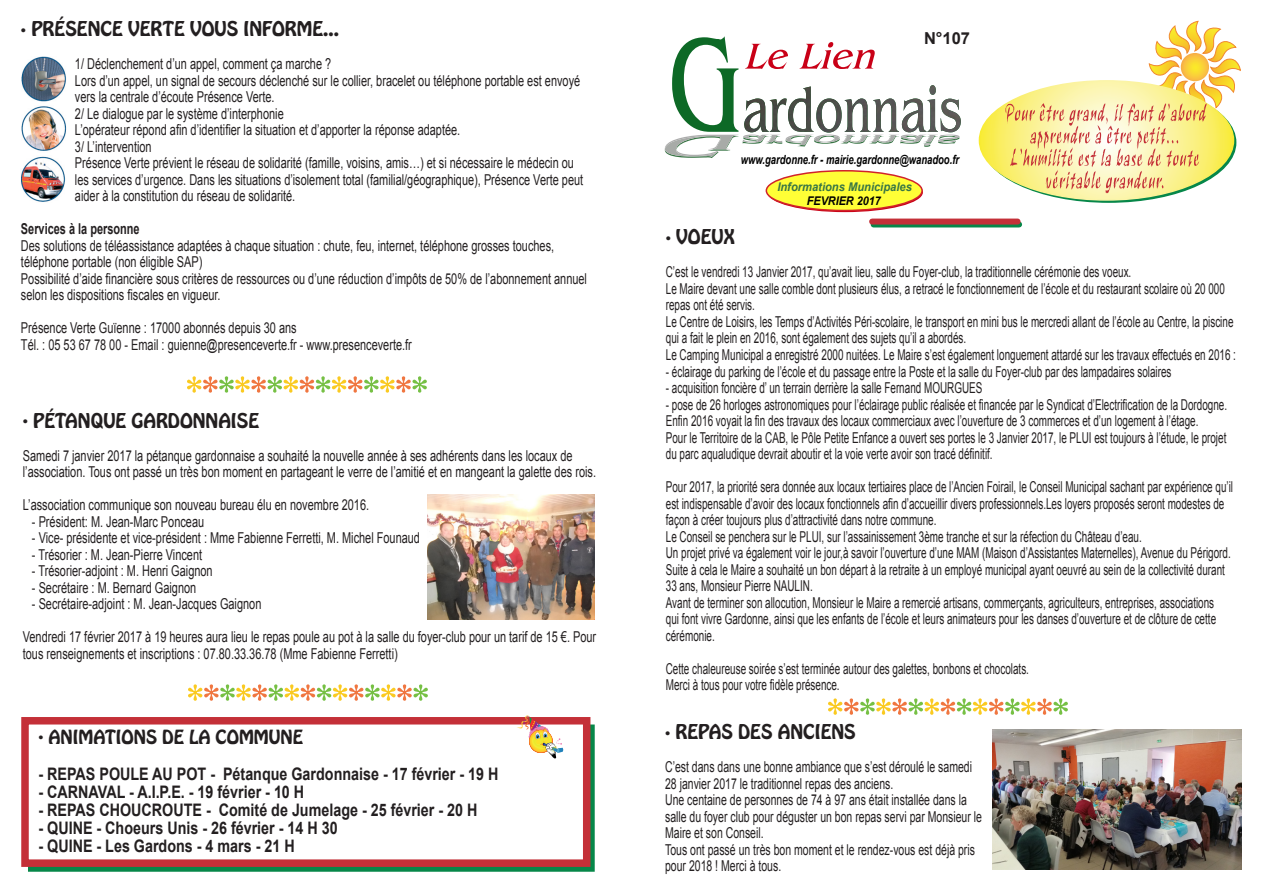
<style>
.page{position:relative;width:1263px;height:893px;background:#fff}
.page>*{position:absolute;margin:0;border:0;box-sizing:border-box;transform-origin:0 0}
.t1{font:18px "Hobo Std";color:#231f20}
.t2{font:700 17.25px "Arial";color:#231f20;scale:.83 1}
.t3{font:17.25px "Hobo Std";color:#231f20}
.t4{font:700 16.5px "Arial";color:#231f20}
.t5{font:15px/16.5px "Arial";color:#231f20;scale:.66 1}
.t6{font:15px/16.5px "Arial";color:#231f20;scale:.73 1}
.t7{font:15px/16.5px "Arial";color:#231f20;scale:.7 1}
.t8{font:700 15px "Arial";color:#231f20;scale:.73 1}
.t9{font:italic 700 12.6px "Arial";color:#000;scale:.75 1}
.t10{font:italic 700 12px "Arial";color:#387545;scale:.93 1}
.t11{font:italic 700 12px "Arial";color:#000;scale:.9 1}
</style>
<div class="page">
<svg style="left:828px;top:698px;width:240px;height:17px"></svg>
<svg style="left:187px;top:376px;width:240px;height:17px"></svg>
<svg style="left:188px;top:684px;width:240px;height:17px"></svg>
<div style="left:873px;top:221px;width:146px;height:6px;background:#068749"></div>
<div style="left:872px;top:219px;width:145px;height:6px;background:#c43038"></div>
<div style="left:28px;top:724px;width:567px;height:148px;border:8px solid #068749"></div>
<div style="left:21px;top:717px;width:569px;height:150px;background:#fff;border:8px solid #c43038"></div>
<svg style="left:517px;top:715px;width:46px;height:43px"></svg>
<img style="left:993px;top:730px;width:249px;height:140px">
<img style="left:428px;top:494px;width:166px;height:125px">
<img style="left:21px;top:57px;width:46px;height:94px">
<img style="left:21px;top:156px;width:44px;height:46px">
<svg style="left:979px;top:21px;width:261px;height:179px"></svg>
<svg style="left:664px;top:36px;width:297px;height:176px"></svg>
<p class="t1" style="left:21px;top:16px;width:319px">. PRÉSENCE VERTE VOUS INFORME...</p>
<p class="t6" style="left:75px;top:56px;width:352px">1/ Déclenchement d’un appel, comment ça marche ?</p>
<p class="t6" style="left:75px;top:72px;width:694px">Lors d’un appel, un signal de secours déclenché sur le collier, bracelet ou téléphone portable est envoyé vers la centrale d’écoute Présence Verte.</p>
<p class="t6" style="left:75px;top:105px;width:287px">2/ Le dialogue par le système d’interphonie</p>
<p class="t6" style="left:75px;top:122px;width:529px">L’opérateur répond afin d’identifier la situation et d’apporter la réponse adaptée.</p>
<p class="t6" style="left:75px;top:138px;width:107px">3/ L’intervention</p>
<p class="t6" style="left:75px;top:155px;width:698px">Présence Verte prévient le réseau de solidarité (famille, voisins, amis…) et si nécessaire le médecin ou les services d’urgence. Dans les situations d’isolement total (familial/géographique), Présence Verte peut aider à la constitution du réseau de solidarité.</p>
<p class="t8" style="left:21px;top:219px;width:164px">Services à la personne</p>
<p class="t6" style="left:21px;top:237px;width:732px">Des solutions de téléassistance adaptées à chaque situation : chute, feu, internet, téléphone grosses touches, téléphone portable (non éligible SAP)</p>
<p class="t6" style="left:21px;top:270px;width:777px">Possibilité d’aide financière sous critères de ressources ou d’une réduction d’impôts de 50% de l’abonnement annuel selon les dispositions fiscales en vigueur.</p>
<p class="t6" style="left:21px;top:320px;width:379px">Présence Verte Guïenne : 17000 abonnés depuis 30 ans</p>
<p class="t6" style="left:21px;top:336px;width:537px">Tél. : 05 53 67 78 00 - Email : guienne@presenceverte.fr - www.presenceverte.fr</p>
<p class="t1" style="left:23px;top:408px;width:238px">. PÉTANQUE GARDONNAISE</p>
<p class="t6" style="left:23px;top:448px;width:787px">Samedi 7 janvier 2017 la pétanque gardonnaise a souhaité la nouvelle année à ses adhérents dans les locaux de l’association. Tous ont passé un très bon moment en partageant le verre de l’amitié et en mangeant la galette des rois.</p>
<p class="t6" style="left:23px;top:497px;width:476px">L’association communique son nouveau bureau élu en novembre 2016.</p>
<p class="t6" style="left:32px;top:514px;width:237px">- Président: M. Jean-Marc Ponceau</p>
<p class="t6" style="left:32px;top:530px;width:533px">- Vice- présidente et vice-président : Mme Fabienne Ferretti, M. Michel Founaud</p>
<p class="t6" style="left:32px;top:547px;width:235px">- Trésorier : M. Jean-Pierre Vincent</p>
<p class="t6" style="left:32px;top:563px;width:249px">- Trésorier-adjoint : M. Henri Gaignon</p>
<p class="t6" style="left:32px;top:580px;width:227px">- Secrétaire : M. Bernard Gaignon</p>
<p class="t6" style="left:32px;top:596px;width:316px">- Secrétaire-adjoint : M. Jean-Jacques Gaignon</p>
<p class="t6" style="left:23px;top:629px;width:787px">Vendredi 17 février 2017 à 19 heures aura lieu le repas poule au pot à la salle du foyer-club pour un tarif de 15 €. Pour tous renseignements et inscriptions : 07.80.33.36.78 (Mme Fabienne Ferretti)</p>
<p class="t3" style="left:38px;top:725px;width:266px">. ANIMATIONS DE LA COMMUNE</p>
<p class="t2" style="left:38px;top:762px;width:556px">- REPAS POULE AU POT - Pétanque Gardonnaise - 17 février - 19 H</p>
<p class="t2" style="left:38px;top:780px;width:322px">- CARNAVAL - A.I.P.E. - 19 février - 10 H</p>
<p class="t2" style="left:38px;top:798px;width:530px">- REPAS CHOUCROUTE - Comité de Jumelage - 25 février - 20 H</p>
<p class="t2" style="left:38px;top:816px;width:362px">- QUINE - Choeurs Unis - 26 février - 14 H 30</p>
<p class="t2" style="left:38px;top:834px;width:310px">- QUINE - Les Gardons - 4 mars - 21 H</p>
<p class="t4" style="left:924px;top:28px;width:48px">N°107</p>
<p class="t9" style="left:741px;top:151px;width:293px">www.gardonne.fr - mairie.gardonne@wanadoo.fr</p>
<p class="t10" style="left:777px;top:179px;width:146px">Informations Municipales</p>
<p class="t11" style="left:807px;top:193px;width:84px">FEVRIER 2017</p>
<p class="t1" style="left:666px;top:225px;width:71px">. VOEUX</p>
<p class="t5" style="left:666px;top:264px;width:707px">C’est le vendredi 13 Janvier 2017, qu’avait lieu, salle du Foyer-club, la traditionnelle cérémonie des voeux.</p>
<p class="t5" style="left:666px;top:281px;width:849px">Le Maire devant une salle comble dont plusieurs élus, a retracé le fonctionnement de l’école et du restaurant scolaire où 20 000 repas ont été servis.</p>
<p class="t5" style="left:666px;top:314px;width:862px">Le Centre de Loisirs, les Temps d’Activités Péri-scolaire, le transport en mini bus le mercredi allant de l’école au Centre, la piscine qui a fait le plein en 2016, sont également des sujets qu’il a abordés.</p>
<p class="t5" style="left:666px;top:347px;width:865px">Le Camping Municipal a enregistré 2000 nuitées. Le Maire s’est également longuement attardé sur les travaux effectués en 2016 :</p>
<p class="t5" style="left:666px;top:363px;width:768px">- éclairage du parking de l’école et du passage entre la Poste et la salle du Foyer-club par des lampadaires solaires</p>
<p class="t5" style="left:666px;top:380px;width:481px">- acquisition foncière d’ un terrain derrière la salle Fernand MOURGUES</p>
<p class="t5" style="left:666px;top:396px;width:852px">- pose de 26 horloges astronomiques pour l’éclairage public réalisée et financée par le Syndicat d’Electrification de la Dordogne.</p>
<p class="t5" style="left:666px;top:413px;width:809px">Enfin 2016 voyait la fin des travaux des locaux commerciaux avec l’ouverture de 3 commerces et d’un logement à l’étage.</p>
<p class="t5" style="left:666px;top:429px;width:851px">Pour le Territoire de la CAB, le Pôle Petite Enfance a ouvert ses portes le 3 Janvier 2017, le PLUI est toujours à l’étude, le projet du parc aqualudique devrait aboutir et la voie verte avoir son tracé définitif.</p>
<p class="t5" style="left:666px;top:479px;width:861px">Pour 2017, la priorité sera donnée aux locaux tertiaires place de l’Ancien Foirail, le Conseil Municipal sachant par expérience qu’il est indispensable d’avoir des locaux fonctionnels afin d’accueillir divers professionnels.Les loyers proposés seront modestes de façon à créer toujours plus d’attractivité dans notre commune.</p>
<p class="t5" style="left:666px;top:528px;width:723px">Le Conseil se penchera sur le PLUI, sur l’assainissement 3ème tranche et sur la réfection du Château d’eau.</p>
<p class="t5" style="left:666px;top:545px;width:857px">Un projet privé va également voir le jour,à savoir l’ouverture d’une MAM (Maison d’Assistantes Maternelles), Avenue du Périgord.</p>
<p class="t5" style="left:666px;top:561px;width:849px">Suite à cela le Maire a souhaité un bon départ à la retraite à un employé municipal ayant oeuvré au sein de la collectivité durant<br>33 ans, Monsieur Pierre NAULIN.</p>
<p class="t5" style="left:666px;top:594px;width:835px">Avant de terminer son allocution, Monsieur le Maire a remercié artisans, commerçants, agriculteurs, entreprises, associations qui font vivre Gardonne, ainsi que les enfants de l’école et leurs animateurs pour les danses d’ouverture et de clôture de cette cérémonie.</p>
<p class="t5" style="left:666px;top:660px;width:552px">Cette chaleureuse soirée s’est terminée autour des galettes, bonbons et chocolats.</p>
<p class="t5" style="left:666px;top:677px;width:265px">Merci à tous pour votre fidèle présence.</p>
<p class="t1" style="left:665px;top:719px;width:192px">. REPAS DES ANCIENS</p>
<p class="t7" style="left:665px;top:759px;width:440px">C’est dans dans une bonne ambiance que s’est déroulé le samedi<br>28 janvier 2017 le traditionnel repas des anciens.</p>
<p class="t7" style="left:665px;top:792px;width:454px">Une centaine de personnes de 74 à 97 ans était installée dans la salle du foyer club pour déguster un bon repas servi par Monsieur le<br>Maire et son Conseil.</p>
<p class="t7" style="left:665px;top:841px;width:444px">Tous ont passé un très bon moment et le rendez-vous est déjà pris pour 2018 ! Merci à tous.</p>
</div>
